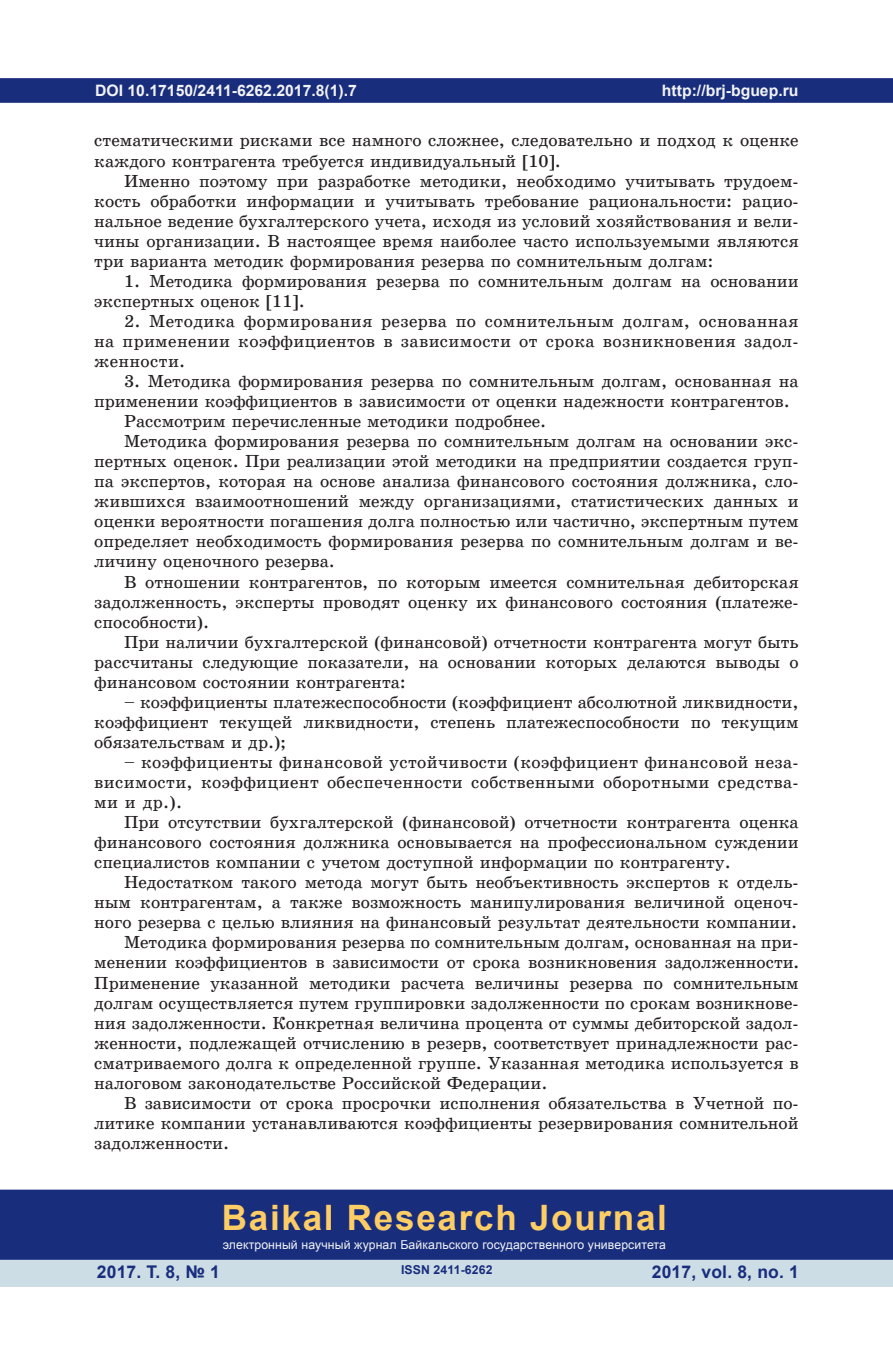
<style>
.page{position:relative;width:893px;height:1360px;background:#fff}
.page>*{position:absolute;margin:0;border:0;box-sizing:border-box;transform-origin:0 0}
.t1{font:700 35px "Arial";letter-spacing:.05em;color:#fecd64}
.t2{font:17.5px/19.9px "School Book C";color:#231f20;text-align:justify}
.t3{font:700 17.5px "Arial";letter-spacing:.01em;color:#182d7c}
.t4{font:700 15.75px "Arial";color:#f2f3f4}
.t5{font:12.25px "Arial";letter-spacing:.01em;color:#f2f3f4}
.t6{font:700 12.25px "Arial";letter-spacing:.01em;color:#182d7c}
.s1{font-family:"School Book C Bold"}
</style>
<div class="page">
<div style="left:0;top:78px;width:893px;height:25px;background:#182d7c;border:2px solid #182d7c"></div>
<svg style="left:892px;top:78px;width:1px;height:25px"></svg>
<div style="left:0;top:1258px;width:893px;height:28px;background:#cddde6"></div>
<div style="left:0;top:1189px;width:893px;height:70px;background:#182d7c;border:2px solid #182d7c"></div>
<p class="t4" style="left:95px;top:79px;width:263px">DOI 10.17150/2411-6262.2017.8(1).7</p>
<p class="t2" style="left:94px;top:131px;width:706px">стематическими рисками все намного сложнее, следовательно и подход к оценке каждого контрагента требуется индивидуальный [10].</p>
<p class="t2" style="left:94px;top:171px;width:706px;text-indent:30px">Именно поэтому при разработке методики, необходимо учитывать трудоем&shy;кость обработки информации и учитывать требование рациональности: рацио&shy;нальное ведение бухгалтерского учета, исходя из условий хозяйствования и вели&shy;чины организации. В настоящее время наиболее часто используемыми являются три варианта методик формирования резерва по сомнительным долгам:</p>
<p class="t2" style="left:94px;top:271px;width:706px;text-indent:30px">1. Методика формирования резерва по сомнительным долгам на основании экспертных оценок [11].</p>
<p class="t2" style="left:94px;top:311px;width:706px;text-indent:30px">2. Методика формирования резерва по сомнительным долгам, основанная на применении коэффициентов в зависимости от срока возникновения задол&shy;женности.</p>
<p class="t2" style="left:124px;top:371px;width:676px">3. Методика формирования резерва по сомнительным долгам, основанная на</p>
<p class="t2" style="left:94px;top:391px;width:697px">применении коэффициентов в зависимости от оценки надежности контрагентов.</p>
<p class="t2" style="left:124px;top:411px;width:424px">Рассмотрим перечисленные методики подробнее.</p>
<p class="t2" style="left:124px;top:431px;width:676px">Методика формирования резерва по сомнительным долгам на основании экс-</p>
<p class="t2" style="left:94px;top:451px;width:706px">пертных оценок. При реализации этой методики на предприятии создается груп-</p>
<p class="t2" style="left:94px;top:471px;width:706px">па экспертов, которая на основе анализа финансового состояния должника, сло-</p>
<p class="t2" style="left:94px;top:491px;width:706px">жившихся взаимоотношений между организациями, статистических данных и</p>
<p class="t2" style="left:94px;top:511px;width:706px">оценки вероятности погашения долга полностью или частично, экспертным путем</p>
<p class="t2" style="left:94px;top:531px;width:706px">определяет необходимость формирования резерва по сомнительным долгам и ве-</p>
<p class="t2" style="left:94px;top:551px;width:242px">личину оценочного резерва.</p>
<p class="t2" style="left:124px;top:572px;width:676px">В отношении контрагентов, по которым имеется сомнительная дебиторская</p>
<p class="t2" style="left:94px;top:592px;width:706px">задолженность, эксперты проводят оценку их финансового состояния (платеже-</p>
<p class="t2" style="left:94px;top:612px;width:116px">способности).</p>
<p class="t2" style="left:124px;top:632px;width:676px">При наличии бухгалтерской (финансовой) отчетности контрагента могут быть</p>
<p class="t2" style="left:94px;top:652px;width:706px">рассчитаны следующие показатели, на основании которых делаются выводы о</p>
<p class="t2" style="left:94px;top:672px;width:313px">финансовом состоянии контрагента:</p>
<p class="t2" style="left:94px;top:692px;width:706px;text-indent:30px">– коэффициенты платежеспособности (коэффициент абсолютной ликвидности, коэффициент текущей ликвидности, степень платежеспособности по текущим обязательствам и др.);</p>
<p class="t2" style="left:94px;top:752px;width:706px;text-indent:30px">– коэффициенты финансовой устойчивости (коэффициент финансовой неза&shy;висимости, коэффициент обеспеченности собственными оборотными средства&shy;ми и др.).</p>
<p class="t2" style="left:94px;top:812px;width:706px;text-indent:30px">При отсутствии бухгалтерской (финансовой) отчетности контрагента оценка финансового состояния должника основывается на профессиональном суждении специалистов компании с учетом доступной информации по контрагенту.</p>
<p class="t2" style="left:124px;top:872px;width:676px">Недостатком такого метода могут быть необъективность экспертов к отдель-</p>
<p class="t2" style="left:94px;top:892px;width:706px">ным контрагентам, а также возможность манипулирования величиной оценоч-</p>
<p class="t2" style="left:94px;top:912px;width:704px">ного резерва с целью влияния на финансовый результат деятельности компании.</p>
<p class="t2" style="left:124px;top:932px;width:676px">Методика формирования резерва по сомнительным долгам, основанная на при-</p>
<p class="t2" style="left:94px;top:952px;width:706px">менении коэффициентов в зависимости от срока возникновения задолженности<span class="s1">.</span></p>
<p class="t2" style="left:94px;top:972px;width:706px">Применение указанной методики расчета величины резерва по сомнительным</p>
<p class="t2" style="left:94px;top:992px;width:706px">долгам осуществляется путем группировки задолженности по срокам возникнове-</p>
<p class="t2" style="left:94px;top:1012px;width:706px">ния задолженности. Конкретная величина процента от суммы дебиторской задол-</p>
<p class="t2" style="left:94px;top:1032px;width:706px">женности, подлежащей отчислению в резерв, соответствует принадлежности рас-</p>
<p class="t2" style="left:94px;top:1052px;width:706px">сматриваемого долга к определенной группе. Указанная методика используется в</p>
<p class="t2" style="left:94px;top:1072px;width:455px">налоговом законодательстве Российской Федерации.</p>
<p class="t2" style="left:124px;top:1093px;width:676px">В зависимости от срока просрочки исполнения обязательства в Учетной по-</p>
<p class="t2" style="left:94px;top:1113px;width:706px">литике компании устанавливаются коэффициенты резервирования сомнительной</p>
<p class="t2" style="left:94px;top:1133px;width:136px">задолженности.</p>
<p class="t4" style="left:662px;top:79px;width:138px">http://brj-bguep.ru</p>
<h1 class="t1" style="left:222px;top:1193px;width:447px">Baikal Research Journal</h1>
<p class="t5" style="left:223px;top:1236px;width:445px">электронный научный журнал Байкальского государственного университета</p>
<p class="t3" style="left:97px;top:1259px;width:125px">2017. Т. 8, № 1</p>
<p class="t3" style="left:652px;top:1259px;width:149px">2017, vol. 8, no. 1</p>
<p class="t6" style="left:401px;top:1261px;width:93px">ISSN 2411-6262</p>
</div>
